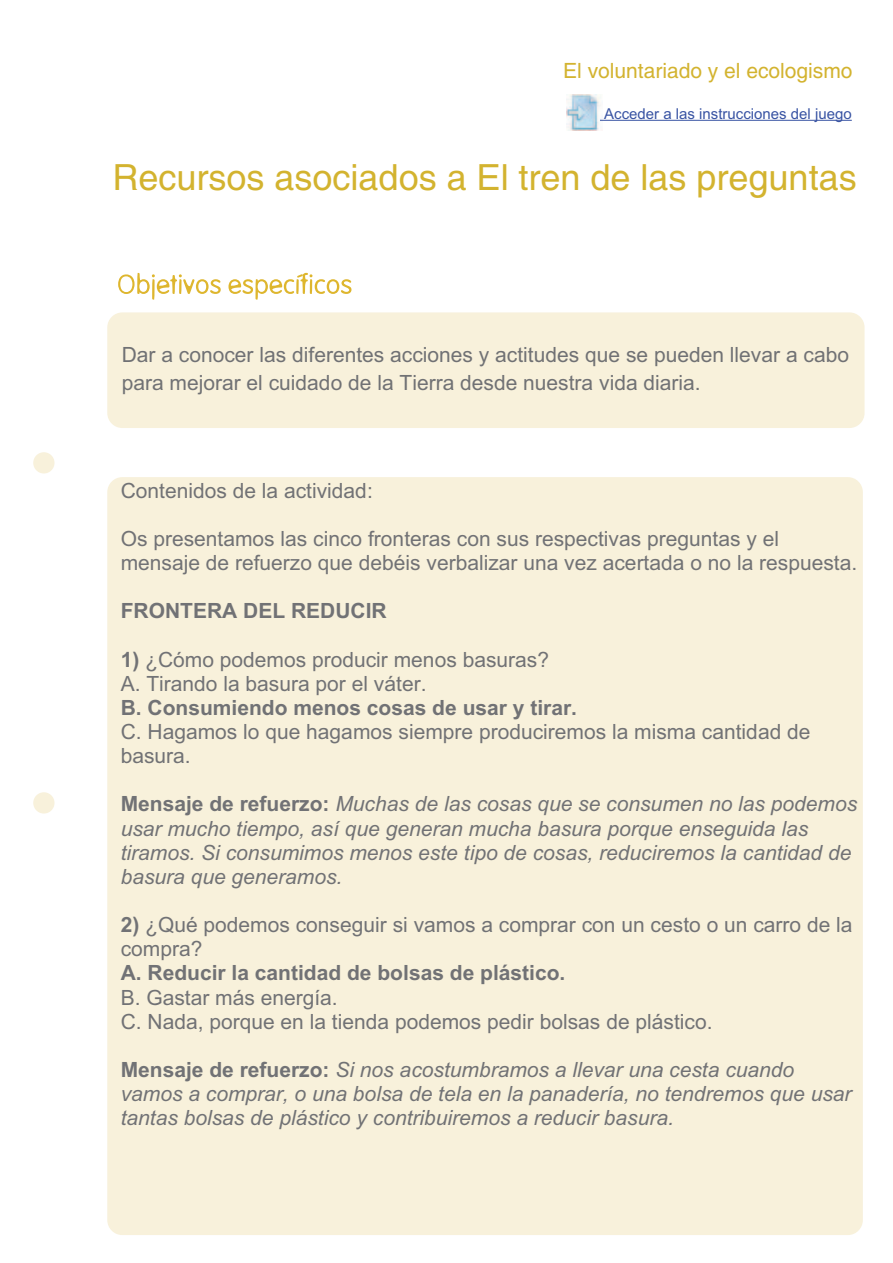
<style>
.page{position:relative;width:893px;height:1263px;background:#fff}
.page>*{position:absolute;margin:0;border:0;box-sizing:border-box;transform-origin:0 0}
.t1{font:36px "Helvetica";color:#d3b32f}
.t2{font:21px/24.2px "Arial";color:#717275}
.t3{font:italic 21px/24.2px "Arial";color:#717275}
.t4{font:21px/27.9px "Arial";color:#707174}
.t5{font:700 21px "Arial";color:#717275}
.t6{font:21px "Helvetica";color:#d3b32f}
.t7{font:15px "Arial";color:#3853a3}
.s1{font-weight:700}
.s2{font-weight:700;font-style:normal}
</style>
<div class="page">
<div style="left:33px;top:452px;width:22px;height:22px;background:#f8f1db;border-radius:50%"></div>
<div style="left:33px;top:792px;width:22px;height:22px;background:#f8f1db;border-radius:50%"></div>
<div style="left:107px;top:312px;width:757px;height:116px;background:#f8f1db;border-radius:15px"></div>
<div style="left:107px;top:477px;width:756px;height:758px;background:#f8f1db;border-radius:15px"></div>
<svg style="left:118px;top:273px;width:103px;height:27px"></svg>
<svg style="left:228px;top:273px;width:123px;height:27px"></svg>
<img style="left:566px;top:95px;width:36px;height:36px">
<hr style="left:600px;top:120px;width:252px;height:1px;background:#3853a3">
<p class="t6" style="left:563px;top:62px;width:291px">El voluntariado y el ecologismo</p>
<p class="t7" style="left:604px;top:108px;width:249px">Acceder a las instrucciones del juego</p>
<h1 class="t1" style="left:113px;top:164px;width:746px">Recursos asociados a El tren de las preguntas</h1>
<p class="t4" style="left:122px;top:342px;width:729px">Dar a conocer las diferentes acciones y actitudes que se pueden llevar a cabo para mejorar el cuidado de la Tierra desde nuestra vida diaria.</p>
<p class="t2" style="left:121px;top:480px;width:254px">Contenidos de la actividad:</p>
<p class="t2" style="left:121px;top:529px;width:738px">Os presentamos las cinco fronteras con sus respectivas preguntas y el mensaje de refuerzo que debéis verbalizar una vez acertada o no la respuesta.</p>
<p class="t5" style="left:121px;top:603px;width:268px">FRONTERA DEL REDUCIR</p>
<p class="t2" style="left:121px;top:649px;width:430px"><span class="s1">1)</span> ¿Cómo podemos producir menos basuras?<br>A. Tirando la basura por el váter.</p>
<p class="t5" style="left:121px;top:700px;width:458px">B. Consumiendo menos cosas de usar y tirar.</p>
<p class="t2" style="left:121px;top:722px;width:691px">C. Hagamos lo que hagamos siempre produciremos la misma cantidad de basura.</p>
<p class="t3" style="left:121px;top:794px;width:738px"><span class="s2">Mensaje de refuerzo:</span> Muchas de las cosas que se consumen no las podemos usar mucho tiempo, así que generan mucha basura porque enseguida las tiramos. Si consumimos menos este tipo de cosas, reduciremos la cantidad de basura que generamos.</p>
<p class="t2" style="left:121px;top:915px;width:733px"><span class="s1">2)</span> ¿Qué podemos conseguir si vamos a comprar con un cesto o un carro de la compra?</p>
<p class="t5" style="left:121px;top:965px;width:446px">A. Reducir la cantidad de bolsas de plástico.</p>
<p class="t2" style="left:121px;top:987px;width:593px">B. Gastar más energía.<br>C. Nada, porque en la tienda podemos pedir bolsas de plástico.</p>
<p class="t3" style="left:121px;top:1059px;width:732px"><span class="s2">Mensaje de refuerzo:</span> Si nos acostumbramos a llevar una cesta cuando vamos a comprar, o una bolsa de tela en la panadería, no tendremos que usar tantas bolsas de plástico y contribuiremos a reducir basura.</p>
</div>
